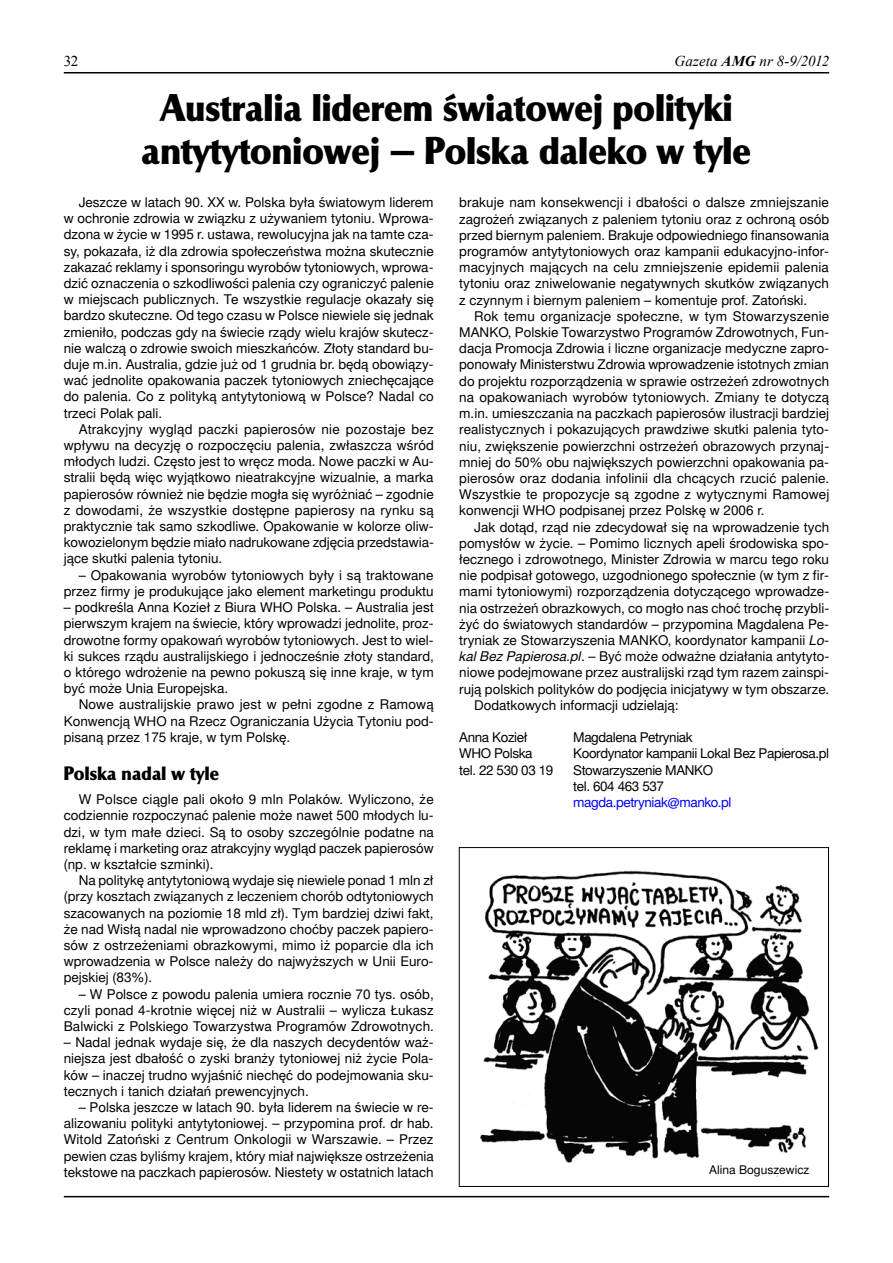
<style>
.page{position:relative;width:893px;height:1263px;background:#fff}
.page>*{position:absolute;margin:0;border:0;box-sizing:border-box;transform-origin:0 0}
.t1{font:36px/43.2px "Chapter EFN";letter-spacing:.005em;color:#000;text-align:center}
.t2{font:18px "Chapter EFN";letter-spacing:.01em;color:#000}
.t3{font:italic 15px "Times New Roman";letter-spacing:.005em;color:#000}
.t4{font:15px "Times New Roman";color:#000}
.t5{font:13.5px/16.2px "Switzer EFN";color:#000;text-align:justify}
.t6{font:13.5px/16.2px "Switzer EFN";letter-spacing:-.03em;color:#000}
.t7{font:13.5px "Switzer EFN";letter-spacing:-.03em;color:#00f}
.t8{font:12px "Switzer EFN";color:#000}
.s1{font-weight:700}
.s2{font-style:italic}
</style>
<div class="page">
<hr style="left:64px;top:72px;width:765px;height:1px;background:#000">
<hr style="left:64px;top:1196px;width:765px;height:1px;background:#000">
<img style="left:480px;top:870px;width:339px;height:307px">
<div style="left:459px;top:847px;width:370px;height:340px;border:1px solid #000"></div>
<p class="t4" style="left:64px;top:51px;width:16px">32</p>
<p class="t3" style="left:675px;top:50px;width:156px">Gazeta <span class="s1">AMG</span> nr 8-9/2012</p>
<h1 class="t1" style="left:142px;top:86px;width:611px">Australia liderem światowej polityki antytytoniowej – Polska daleko w tyle</h1>
<p class="t5" style="left:459px;top:194px;width:371px">brakuje nam konsekwencji i dbałości o dalsze zmniejszanie zagrożeń związanych z paleniem tytoniu oraz z ochroną osób przed biernym paleniem. Brakuje odpowiedniego finansowania programów antytytoniowych oraz kampanii edukacyjno-infor&shy;macyjnych mających na celu zmniejszenie epidemii palenia tytoniu oraz zniwelowanie negatywnych skutków związanych z czynnym i biernym paleniem – komentuje prof. Zatoński.</p>
<p class="t5" style="left:459px;top:308px;width:372px;text-indent:15px">Rok temu organizacje społeczne, w tym Stowarzyszenie MANKO, Polskie Towarzystwo Programów Zdrowotnych, Fun&shy;dacja Promocja Zdrowia i liczne organizacje medyczne zapro&shy;ponowały Ministerstwu Zdrowia wprowadzenie istotnych zmian do projektu rozporządzenia w sprawie ostrzeżeń zdrowotnych na opakowaniach wyrobów tytoniowych. Zmiany te dotyczą m.in. umieszczania na paczkach papierosów ilustracji bardziej realistycznych i pokazujących prawdziwe skutki palenia tyto&shy;niu, zwiększenie powierzchni ostrzeżeń obrazowych przynaj&shy;mniej do 50% obu największych powierzchni opakowania pa&shy;pierosów oraz dodania infolinii dla chcących rzucić palenie.<br>Wszystkie te propozycje są zgodne z wytycznymi Ramowej konwencji WHO podpisanej przez Polskę w 2006 r.</p>
<p class="t5" style="left:474px;top:518px;width:357px">Jak dotąd, rząd nie zdecydował się na wprowadzenie tych</p>
<p class="t5" style="left:459px;top:535px;width:371px">pomysłów w życie. – Pomimo licznych apeli środowiska spo-</p>
<p class="t5" style="left:459px;top:551px;width:371px">łecznego i zdrowotnego, Minister Zdrowia w marcu tego roku</p>
<p class="t5" style="left:459px;top:567px;width:371px">nie podpisał gotowego, uzgodnionego społecznie (w tym z fir-</p>
<p class="t5" style="left:459px;top:583px;width:371px">mami tytoniowymi) rozporządzenia dotyczącego wprowadze-</p>
<p class="t5" style="left:459px;top:599px;width:371px">nia ostrzeżeń obrazkowych, co mogło nas choć trochę przybli-</p>
<p class="t5" style="left:459px;top:616px;width:371px">żyć do światowych standardów – przypomina Magdalena Pe-</p>
<p class="t5" style="left:459px;top:632px;width:371px">tryniak ze Stowarzyszenia MANKO, koordynator kampanii <span class="s2">Lo-</span></p>
<p class="t5" style="left:459px;top:648px;width:371px"><span class="s2">kal Bez Papierosa.pl</span>. – Być może odważne działania antytyto-</p>
<p class="t5" style="left:459px;top:664px;width:371px">niowe podejmowane przez australijski rząd tym razem zainspi-</p>
<p class="t5" style="left:459px;top:680px;width:371px">rują polskich polityków do podjęcia inicjatywy w tym obszarze.</p>
<p class="t5" style="left:474px;top:697px;width:206px">Dodatkowych informacji udzielają:</p>
<p class="t6" style="left:459px;top:729px;width:70px">Anna Kozieł</p>
<p class="t6" style="left:573px;top:729px;width:121px">Magdalena Petryniak</p>
<p class="t6" style="left:459px;top:745px;width:75px">WHO Polska</p>
<p class="t6" style="left:573px;top:745px;width:257px">Koordynator kampanii Lokal Bez Papierosa.pl</p>
<p class="t6" style="left:459px;top:761px;width:96px">tel. 22 530 03 19</p>
<p class="t6" style="left:573px;top:761px;width:141px">Stowarzyszenie MANKO tel. 604 463 537</p>
<p class="t7" style="left:573px;top:794px;width:160px">magda.petryniak@manko.pl</p>
<p class="t5" style="left:64px;top:194px;width:372px;text-indent:15px">Jeszcze w latach 90. XX w. Polska była światowym liderem w ochronie zdrowia w związku z używaniem tytoniu. Wprowa&shy;dzona w życie w 1995 r. ustawa, rewolucyjna jak na tamte cza&shy;sy, pokazała, iż dla zdrowia społeczeństwa można skutecznie zakazać reklamy i sponsoringu wyrobów tytoniowych, wprowa&shy;dzić oznaczenia o szkodliwości palenia czy ograniczyć palenie w miejscach publicznych. Te wszystkie regulacje okazały się bardzo skuteczne. Od tego czasu w Polsce niewiele się jednak zmieniło, podczas gdy na świecie rządy wielu krajów skutecz&shy;nie walczą o zdrowie swoich mieszkańców. Złoty standard bu&shy;duje m.in. Australia, gdzie już od 1 grudnia br. będą obowiązy&shy;wać jednolite opakowania paczek tytoniowych zniechęcające do palenia. Co z polityką antytytoniową w Polsce? Nadal co trzeci Polak pali.</p>
<p class="t5" style="left:64px;top:421px;width:372px;text-indent:15px">Atrakcyjny wygląd paczki papierosów nie pozostaje bez wpływu na decyzję o rozpoczęciu palenia, zwłaszcza wśród młodych ludzi. Często jest to wręcz moda. Nowe paczki w Au&shy;stralii będą więc wyjątkowo nieatrakcyjne wizualnie, a marka papierosów również nie będzie mogła się wyróżniać – zgodnie z dowodami, że wszystkie dostępne papierosy na rynku są praktycznie tak samo szkodliwe. Opakowanie w kolorze oliw&shy;kowozielonym będzie miało nadrukowane zdjęcia przedstawia&shy;jące skutki palenia tytoniu.</p>
<p class="t5" style="left:64px;top:567px;width:371px;text-align:right">– Opakowania wyrobów tytoniowych były i są traktowane przez firmy je produkujące jako element marketingu produktu</p>
<p class="t5" style="left:64px;top:599px;width:371px">– podkreśla Anna Kozieł z Biura WHO Polska. – Australia jest pierwszym krajem na świecie, który wprowadzi jednolite, proz&shy;drowotne formy opakowań wyrobów tytoniowych. Jest to wiel&shy;ki sukces rządu australijskiego i jednocześnie złoty standard, o którego wdrożenie na pewno pokuszą się inne kraje, w tym być może Unia Europejska.</p>
<p class="t5" style="left:64px;top:696px;width:371px;text-indent:15px">Nowe australijskie prawo jest w pełni zgodne z Ramową Konwencją WHO na Rzecz Ograniczania Użycia Tytoniu pod&shy;pisaną przez 175 kraje, w tym Polskę.</p>
<h2 class="t2" style="left:64px;top:762px;width:157px">Polska nadal w tyle</h2>
<p class="t5" style="left:64px;top:791px;width:372px;text-indent:15px">W Polsce ciągle pali około 9 mln Polaków. Wyliczono, że codziennie rozpoczynać palenie może nawet 500 młodych lu&shy;dzi, w tym małe dzieci. Są to osoby szczególnie podatne na reklamę i marketing oraz atrakcyjny wygląd paczek papierosów (np. w kształcie szminki).</p>
<p class="t5" style="left:64px;top:872px;width:371px;text-indent:15px">Na politykę antytytoniową wydaje się niewiele ponad 1 mln zł (przy kosztach związanych z leczeniem chorób odtytoniowych szacowanych na poziomie 18 mld zł). Tym bardziej dziwi fakt, że nad Wisłą nadal nie wprowadzono choćby paczek papiero&shy;sów z ostrzeżeniami obrazkowymi, mimo iż poparcie dla ich wprowadzenia w Polsce należy do najwyższych w Unii Euro&shy;pejskiej (83%).</p>
<p class="t5" style="left:64px;top:986px;width:372px;text-indent:15px">– W Polsce z powodu palenia umiera rocznie 70 tys. osób, czyli ponad 4-krotnie więcej niż w Australii – wylicza Łukasz Balwicki z Polskiego Towarzystwa Programów Zdrowotnych.</p>
<p class="t5" style="left:64px;top:1034px;width:371px">– Nadal jednak wydaje się, że dla naszych decydentów waż&shy;niejsza jest dbałość o zyski branży tytoniowej niż życie Pola&shy;ków – inaczej trudno wyjaśnić niechęć do podejmowania sku&shy;tecznych i tanich działań prewencyjnych.</p>
<p class="t5" style="left:64px;top:1099px;width:372px;text-indent:15px">– Polska jeszcze w latach 90. była liderem na świecie w re&shy;alizowaniu polityki antytytoniowej. – przypomina prof. dr hab.<br>Witold Zatoński z Centrum Onkologii w Warszawie. – Przez pewien czas byliśmy krajem, który miał największe ostrzeżenia tekstowe na paczkach papierosów. Niestety w ostatnich latach</p>
<p class="t8" style="left:709px;top:1162px;width:102px">Alina Boguszewicz</p>
</div>
